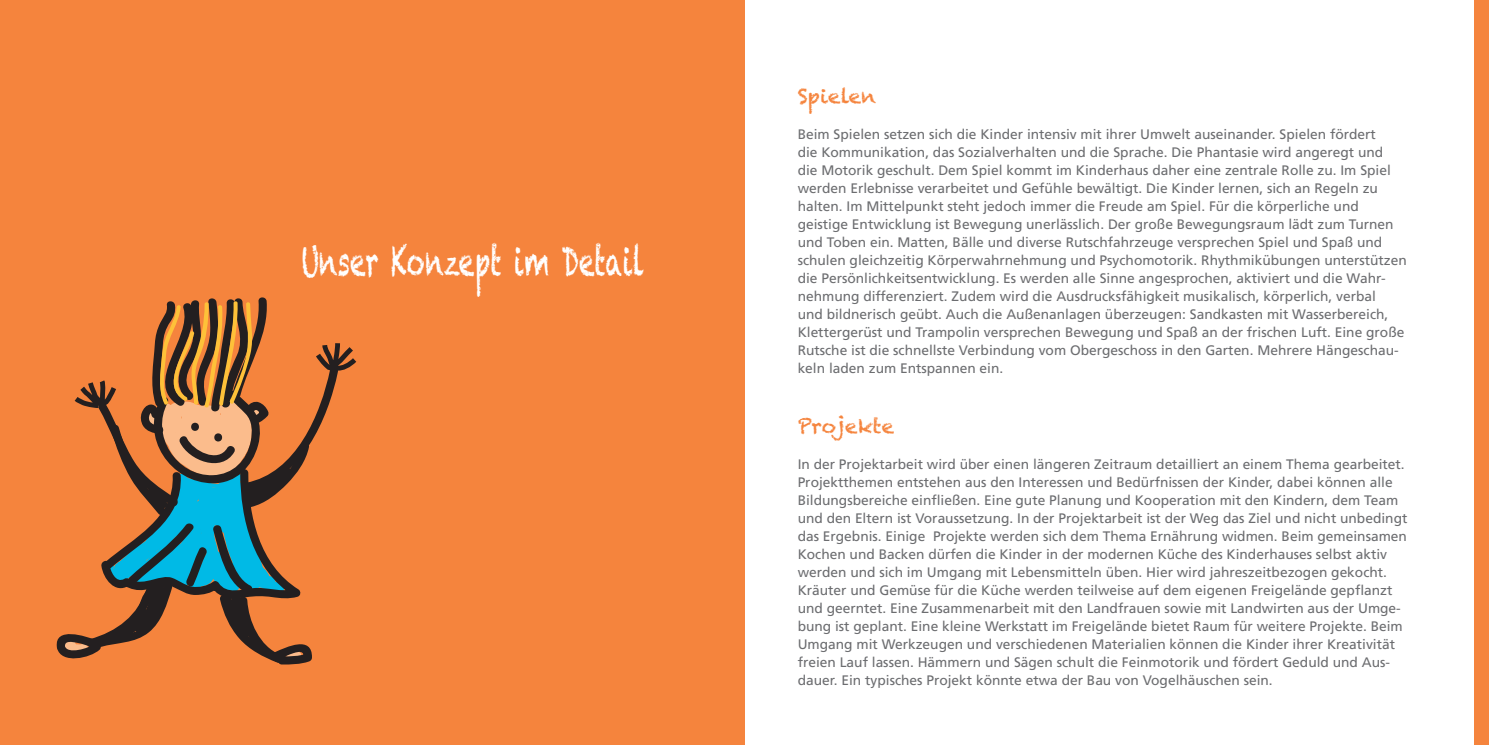
<style>
.page{position:relative;width:1489px;height:745px;background:#fff}
.page>*{position:absolute;margin:0;border:0;box-sizing:border-box;transform-origin:0 0}
.t1{font:40px "Chalkduster";color:#fff;scale:.62 1}
.t2{font:20px "Chalkduster";color:#f5843d}
.t3{font:13.75px/18px "Frutiger LT Com";color:#6c6d70}
</style>
<div class="page">
<div style="left:0;top:0;width:744px;height:744px;background:#f5843d"></div>
<div style="left:1474px;top:0;width:14px;height:744px;background:#f5843d"></div>
<svg style="left:56px;top:297px;width:301px;height:367px"></svg>
<h1 class="t1" style="left:301px;top:237px;width:555px">Unser Konzept im Detail</h1>
<h2 class="t2" style="left:797px;top:84px;width:80px">Spielen</h2>
<p class="t3" style="left:797px;top:125px;width:610px">Beim Spielen setzen sich die Kinder intensiv mit ihrer Umwelt auseinander. Spielen fördert<br>die Kommunikation, das Sozialverhalten und die Sprache. Die Phantasie wird angeregt und<br>die Motorik geschult. Dem Spiel kommt im Kinderhaus daher eine zentrale Rolle zu. Im Spiel werden Erlebnisse verarbeitet und Gefühle bewältigt. Die Kinder lernen, sich an Regeln zu halten. Im Mittelpunkt steht jedoch immer die Freude am Spiel. Für die körperliche und geistige Entwicklung ist Bewegung unerlässlich. Der große Bewegungsraum lädt zum Turnen und Toben ein. Matten, Bälle und diverse Rutschfahrzeuge versprechen Spiel und Spaß und schulen gleichzeitig Körperwahrnehmung und Psychomotorik. Rhythmikübungen unterstützen die Persönlichkeitsentwicklung. Es werden alle Sinne angesprochen, aktiviert und die Wahr&shy;nehmung differenziert. Zudem wird die Ausdrucksfähigkeit musikalisch, körperlich, verbal<br>und bildnerisch geübt. Auch die Außenanlagen überzeugen: Sandkasten mit Wasserbereich, Klettergerüst und Trampolin versprechen Bewegung und Spaß an der frischen Luft. Eine große Rutsche ist die schnellste Verbindung vom Obergeschoss in den Garten. Mehrere Hängeschau&shy;keln laden zum Entspannen ein.</p>
<h2 class="t2" style="left:797px;top:414px;width:98px">Projekte</h2>
<p class="t3" style="left:797px;top:455px;width:611px">In der Projektarbeit wird über einen längeren Zeitraum detailliert an einem Thema gearbeitet.<br>Projektthemen entstehen aus den Interessen und Bedürfnissen der Kinder, dabei können alle Bildungsbereiche einfließen. Eine gute Planung und Kooperation mit den Kindern, dem Team und den Eltern ist Voraussetzung. In der Projektarbeit ist der Weg das Ziel und nicht unbedingt das Ergebnis. Einige Projekte werden sich dem Thema Ernährung widmen. Beim gemeinsamen Kochen und Backen dürfen die Kinder in der modernen Küche des Kinderhauses selbst aktiv werden und sich im Umgang mit Lebensmitteln üben. Hier wird jahreszeitbezogen gekocht.<br>Kräuter und Gemüse für die Küche werden teilweise auf dem eigenen Freigelände gepflanzt und geerntet. Eine Zusammenarbeit mit den Landfrauen sowie mit Landwirten aus der Umge&shy;bung ist geplant. Eine kleine Werkstatt im Freigelände bietet Raum für weitere Projekte. Beim Umgang mit Werkzeugen und verschiedenen Materialien können die Kinder ihrer Kreativität freien Lauf lassen. Hämmern und Sägen schult die Feinmotorik und fördert Geduld und Aus&shy;dauer. Ein typisches Projekt könnte etwa der Bau von Vogelhäuschen sein.</p>
</div>
